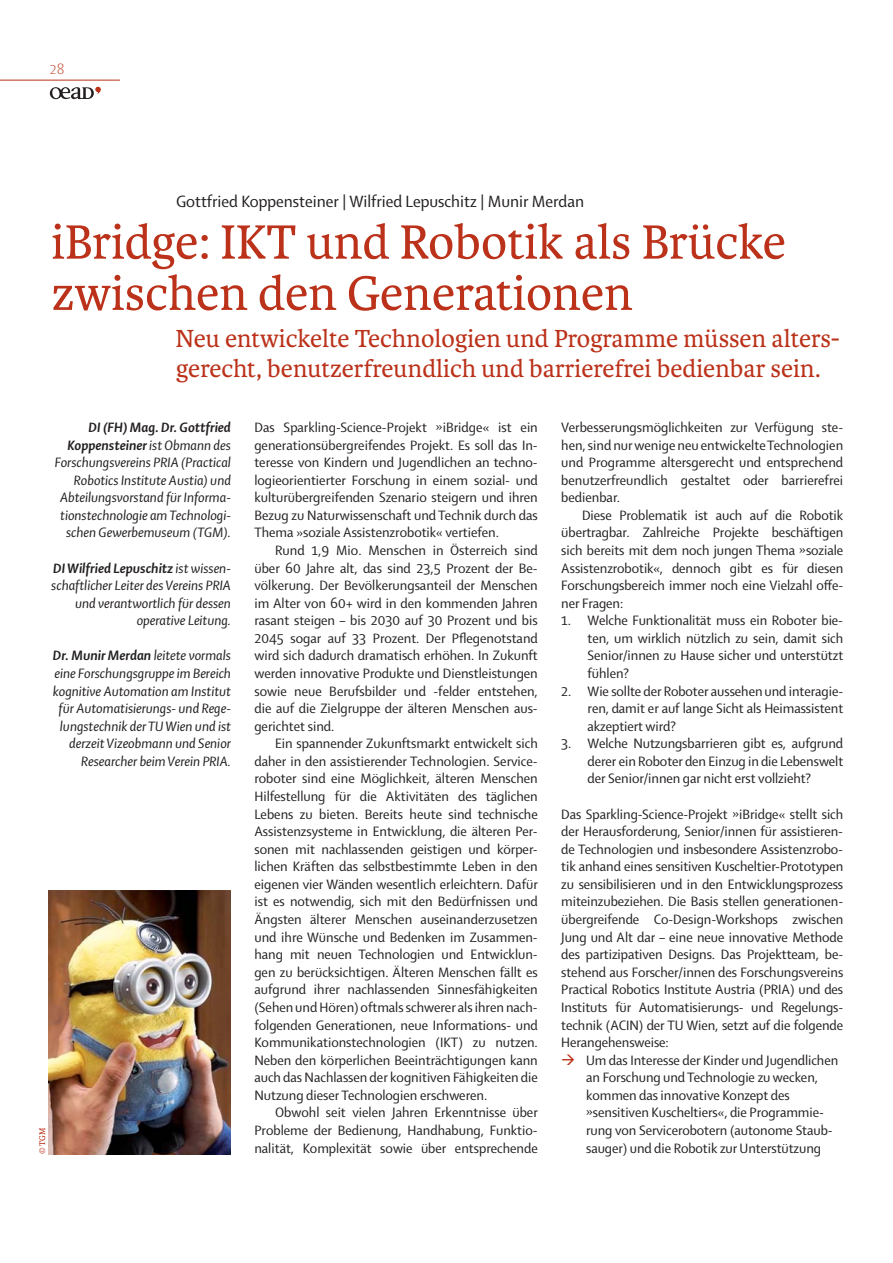
<style>
.page{position:relative;width:893px;height:1263px;background:#fff}
.page>*{position:absolute;margin:0;border:0;box-sizing:border-box;transform-origin:0 0}
.t1{font:51.3px/51.3px "Karmina";color:#bb3119}
.t2{font:26.4px/29.2px "Karmina";color:#bb3119}
.t3{font:17.55px "Shaker 2";color:#231f20}
.t4{font:14.7px/17.5px "Shaker 2";letter-spacing:-.005em;color:#231f20;text-align:justify}
.t5{font:italic 14.7px/17.5px "Shaker 2";color:#231f20;text-align:right}
.t6{font:300 14.7px "Shaker 2";color:#bb3119}
.t7{font:8.85px "Karmina";color:#bb3119}
.s1{font-weight:700}
</style>
<div class="page">
<hr style="left:0;top:80px;width:120px;height:1px;background:#bb3119">
<svg style="left:50px;top:87px;width:51px;height:12px"></svg>
<img style="left:49px;top:891px;width:182px;height:264px">
<p class="t6" style="left:50px;top:60px;width:16px">28</p>
<p class="t3" style="left:176px;top:195px;width:409px">Gottfried Koppensteiner | Wilfried Lepuschitz | Munir Merdan</p>
<h1 class="t1" style="left:51px;top:219px;width:736px">iBridge: IKT und Robotik als Brücke zwischen den Generationen</h1>
<h2 class="t2" style="left:175px;top:326px;width:666px">Neu entwickelte Technologien und Programme müssen alters&shy;gerecht, benutzerfreundlich und barrierefrei bedienbar sein.</h2>
<p class="t5" style="left:55px;top:420px;width:178px"><span class="s1">DI (FH) Mag. Dr. Gottfried<br>Koppensteiner</span> ist Obmann des<br>Forschungsvereins PRIA (Practical<br>Robotics Institute Austia) und<br>Abteilungsvorstand für Informa&shy;tionstechnologie am Technologi&shy;schen Gewerbemuseum (TGM).</p>
<p class="t5" style="left:51px;top:560px;width:181px"><span class="s1">DI Wilfried Lepuschitz</span> ist wissen&shy;schaftlicher Leiter des Vereins PRIA und verantwortlich für dessen operative Leitung.</p>
<p class="t5" style="left:53px;top:648px;width:180px"><span class="s1">Dr. Munir Merdan</span> leitete vormals eine Forschungsgruppe im Bereich kognitive Automation am Institut für Automatisierungs- und Rege&shy;lungstechnik der TU Wien und ist derzeit Vizeobmann und Senior<br>Researcher beim Verein PRIA.</p>
<p class="t4" style="left:561px;top:420px;width:283px">Verbesserungsmöglichkeiten zur Verfügung ste&shy;hen, sind nur wenige neu entwickelte Technologien und Programme altersgerecht und entsprechend benutzerfreundlich gestaltet oder barrierefrei bedienbar.</p>
<p class="t4" style="left:561px;top:508px;width:283px;text-indent:21px">Diese Problematik ist auch auf die Robotik übertragbar. Zahlreiche Projekte beschäftigen sich bereits mit dem noch jungen Thema »soziale Assistenzrobotik«, dennoch gibt es für diesen Forschungsbereich immer noch eine Vielzahl offe&shy;ner Fragen:</p>
<p class="t4" style="left:587px;top:613px;width:257px;text-indent:-26px">1. Welche Funktionalität muss ein Roboter bie&shy;ten, um wirklich nützlich zu sein, damit sich Senior/innen zu Hause sicher und unterstützt fühlen?</p>
<p class="t4" style="left:587px;top:683px;width:257px;text-indent:-26px">2. Wie sollte der Roboter aussehen und interagie&shy;ren, damit er auf lange Sicht als Heim assistent akzeptiert wird?</p>
<p class="t4" style="left:587px;top:736px;width:257px;text-indent:-26px">3. Welche Nutzungsbarrieren gibt es, aufgrund derer ein Roboter den Einzug in die Lebenswelt der Senior/innen gar nicht erst vollzieht?</p>
<p class="t4" style="left:561px;top:806px;width:283px">Das Sparkling-Science-Projekt »iBridge« stellt sich der Herausforderung, Senior/innen für assistieren&shy;de Technologien und insbesondere Assistenzrobo&shy;tik anhand eines sensitiven Kuscheltier-Prototypen zu sensibilisieren und in den Entwicklungsprozess miteinzubeziehen. Die Basis stellen generationen&shy;übergreifende Co-Design-Workshops zwischen Jung und Alt dar – eine neue innovative Methode des partizipativen Designs. Das Projektteam, be&shy;stehend aus Forscher/innen des Forschungsvereins Practical Robotics Institute Austria (PRIA) und des Instituts für Automatisierungs- und Regelungs&shy;technik (ACIN) der TU Wien, setzt auf die folgende Herangehensweise:</p>
<p class="t4" style="left:586px;top:1052px;width:253px;text-align:left">Um das Interesse der Kinder und Jugendlichen an Forschung und Technologie zu wecken, kommen das innovative Konzept des »sensitiven Kuscheltiers«, die Programmie&shy;rung von Servicerobotern (autonome Staub&shy;sauger) und die Robotik zur Unterstützung</p>
<p class="t4" style="left:254px;top:420px;width:285px">Das Sparkling-Science-Projekt »iBridge« ist ein generationsübergreifendes Projekt. Es soll das In&shy;teresse von Kindern und Jugendlichen an techno&shy;logieorientierter Forschung in einem sozial- und kulturübergreifenden Szenario steigern und ihren Bezug zu Naturwissenschaft und Technik durch das Thema »soziale Assistenzrobotik« vertiefen.</p>
<p class="t4" style="left:254px;top:543px;width:285px;text-indent:21px">Rund 1,9 Mio. Menschen in Österreich sind über 60 Jahre alt, das sind 23,5 Prozent der Be&shy;völkerung. Der Bevölkerungsanteil der Menschen im Alter von 60+ wird in den kommenden Jahren rasant steigen – bis 2030 auf 30 Prozent und bis 2045 sogar auf 33 Prozent. Der Pflegenotstand wird sich dadurch dramatisch erhöhen. In Zukunft werden innovative Produkte und Dienstleistungen sowie neue Berufsbilder und -felder entstehen, die auf die Zielgruppe der älteren Menschen aus&shy;gerichtet sind.</p>
<p class="t4" style="left:254px;top:736px;width:285px;text-indent:21px">Ein spannender Zukunftsmarkt entwickelt sich daher in den assistierender Technologien. Service&shy;roboter sind eine Möglichkeit, älteren Menschen Hilfestellung für die Aktivitäten des täglichen Lebens zu bieten. Bereits heute sind technische Assistenzsysteme in Entwicklung, die älteren Per&shy;sonen mit nachlassenden geistigen und körper&shy;lichen Kräften das selbstbestimmte Leben in den eigenen vier Wänden wesentlich erleichtern. Dafür ist es notwendig, sich mit den Bedürfnissen und Ängsten älterer Menschen auseinanderzusetzen und ihre Wünsche und Bedenken im Zusammen&shy;hang mit neuen Technologien und Entwicklun&shy;gen zu berücksichtigen. Älteren Menschen fällt es aufgrund ihrer nachlassenden Sinnesfähigkeiten (Sehen und Hören) oftmals schwerer als ihren nach&shy;folgenden Generationen, neue Informations- und Kommunikationstechnologien (IKT) zu nutzen.<br>Neben den körperlichen Beeinträchtigungen kann auch das Nachlassen der kognitiven Fähigkeiten die Nutzung dieser Technologien erschweren.</p>
<p class="t4" style="left:254px;top:1105px;width:285px;text-indent:21px">Obwohl seit vielen Jahren Erkenntnisse über Probleme der Bedienung, Handhabung, Funktio&shy;nalität, Komplexität sowie über entsprechende</p>
<p class="t7" style="left:39px;top:1154px;width:28px;rotate:-90deg">© TGM</p>
</div>
